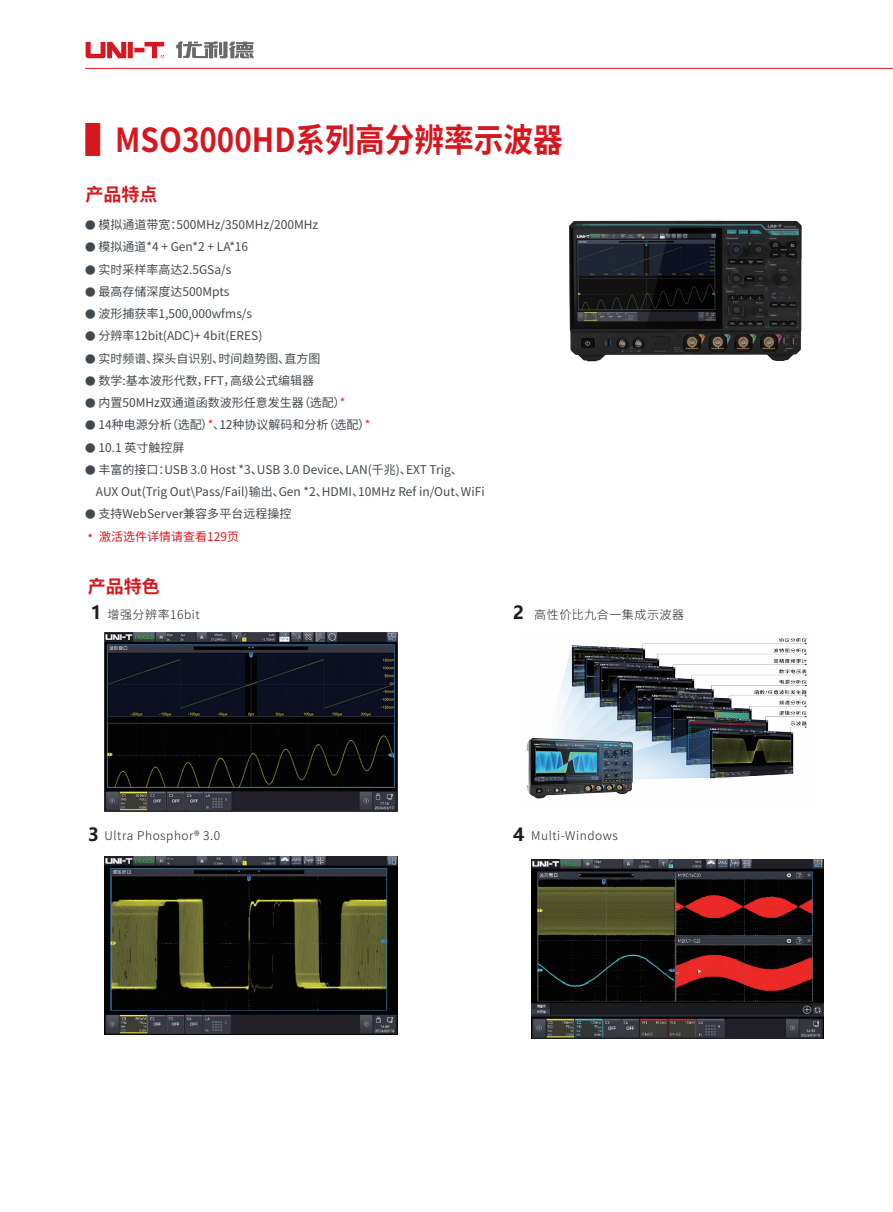
<style>
.page{position:relative;width:893px;height:1212px;background:#fff}
.page>*{position:absolute;margin:0;border:0;box-sizing:border-box;transform-origin:0 0}
.t1{font:700 33px "Source Han Sans CN";color:#d7171f;scale:.9 1}
.t2{font:700 18px "Source Han Sans CN";color:#d7171f}
.t3{font:12px/22.2px "Source Han Sans CN";color:#41494e}
.t4{font:300 12px "Source Han Sans CN";letter-spacing:.045em;color:#231f20}
.t5{font:12px "Source Han Sans CN";color:#d7171f}
.s1{font-size:10.5px}
.s2{color:#ee2928}
.s3{font-family:"Microsoft Ya Hei";font-weight:700;font-size:18px;color:#1a1c21}
</style>
<div class="page">
<svg style="left:86px;top:42px;width:78px;height:16px"></svg>
<hr style="left:85px;top:68px;width:808px;height:1px;background:#ee1d23">
<svg style="left:176px;top:41px;width:78px;height:17px"></svg>
<img style="left:569px;top:220px;width:233px;height:142px">
<img style="left:104px;top:632px;width:293px;height:180px">
<img style="left:526px;top:638px;width:281px;height:161px">
<img style="left:105px;top:857px;width:292px;height:178px">
<img style="left:531px;top:859px;width:293px;height:179px">
<h1 class="t1" style="left:86px;top:122px;width:532px">▌MSO3000HD系列高分辨率示波器</h1>
<h2 class="t2" style="left:86px;top:184px;width:73px">产品特点</h2>
<p class="t3" style="left:85px;top:214px;width:235px"><span class="s1">●</span> 模拟通道带宽：500MHz/350MHz/200MHz</p>
<p class="t3" style="left:85px;top:236px;width:165px"><span class="s1">●</span> 模拟通道*4 + Gen*2 + LA*16</p>
<p class="t3" style="left:85px;top:258px;width:148px"><span class="s1">●</span> 实时采样率高达2.5GSa/s</p>
<p class="t3" style="left:85px;top:281px;width:146px"><span class="s1">●</span> 最高存储深度达500Mpts</p>
<p class="t3" style="left:85px;top:303px;width:169px"><span class="s1">●</span> 波形捕获率1,500,000wfms/s</p>
<p class="t3" style="left:85px;top:325px;width:179px"><span class="s1">●</span> 分辨率12bit(ADC)+ 4bit(ERES)</p>
<p class="t3" style="left:85px;top:347px;width:237px"><span class="s1">●</span> 实时频谱、探头自识别、时间趋势图、直方图</p>
<p class="t3" style="left:85px;top:370px;width:230px"><span class="s1">●</span> 数学:基本波形代数，FFT，高级公式编辑器</p>
<p class="t3" style="left:85px;top:392px;width:262px"><span class="s1">●</span> 内置50MHz双通道函数波形任意发生器（选配）<span class="s2">*</span></p>
<p class="t3" style="left:85px;top:414px;width:287px"><span class="s1">●</span> 14种电源分析（选配）<span class="s2">*</span>、12种协议解码和分析（选配）<span class="s2">*</span></p>
<p class="t3" style="left:85px;top:436px;width:101px"><span class="s1">●</span> 10.1 英寸触控屏</p>
<p class="t3" style="left:96px;top:459px;width:390px;text-indent:-11px"><span class="s1">●</span> 丰富的接口：USB 3.0 Host *3、USB 3.0 Device、LAN(千兆)、EXT Trig、<br>AUX Out(Trig Out\Pass/Fail)输出、Gen *2、HDMI、10MHz Ref in/Out、WiFi</p>
<p class="t3" style="left:85px;top:503px;width:208px"><span class="s1">●</span> 支持WebServer兼容多平台远程操控</p>
<p class="t5" style="left:88px;top:530px;width:153px">* 激活选件详情请查看129页</p>
<h2 class="t2" style="left:88px;top:577px;width:73px">产品特色</h2>
<p class="t4" style="left:91px;top:607px;width:111px"><span class="s3">1</span> 增强分辨率16bit</p>
<p class="t4" style="left:513px;top:607px;width:173px"><span class="s3">2</span> 高性价比九合一集成示波器</p>
<p class="t4" style="left:88px;top:829px;width:134px"><span class="s3">3</span> Ultra Phosphor® 3.0</p>
<p class="t4" style="left:513px;top:829px;width:106px"><span class="s3">4</span> Multi-Windows</p>
</div>
